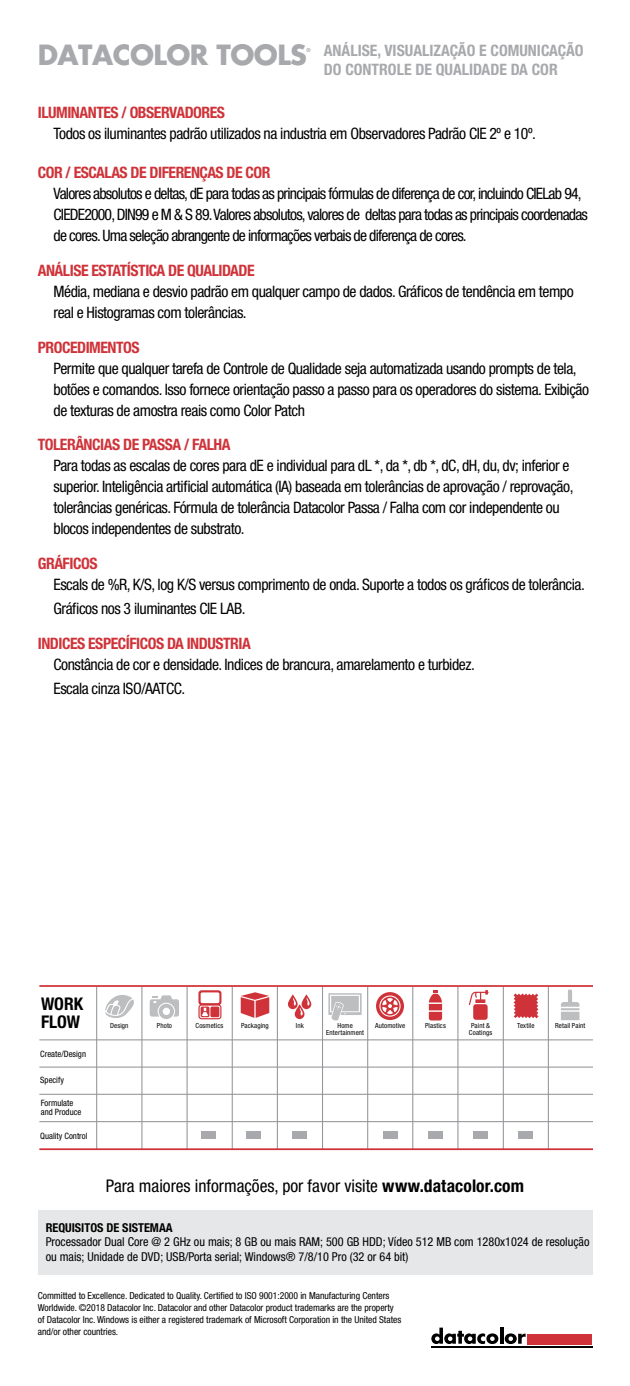
<style>
.page{position:relative;width:630px;height:1386px;background:#fff}
.page>*{position:absolute;margin:0;border:0;box-sizing:border-box;transform-origin:0 0}
.t1{font:condensed 17.5px "Helvetica Neue LT Std";color:#000}
.t2{font:700 condensed 17.5px/17.5px "Helvetica Neue LT Std";color:#000}
.t3{font:condensed 15.75px/21px "Helvetica Neue LT Std";letter-spacing:-.03em;color:#000}
.t4{font:condensed 15.75px/21px "Helvetica Neue LT Std";letter-spacing:-.05em;color:#000}
.t5{font:700 condensed 15.75px "Helvetica Neue LT Std";letter-spacing:-.03em;color:#cf3339}
.t6{font:700 condensed 15.75px/18.4px "Helvetica Neue LT Std";color:#a7a9ac}
.t7{font:condensed 12.25px/14.7px "Helvetica Neue LT Std";color:#000}
.t8{font:700 condensed 12.25px "Helvetica Neue LT Std";color:#000}
.t9{font:condensed 9.62px/12.2px "Helvetica Neue LT Std";letter-spacing:-.005em;color:#000}
.t10{font:condensed 8.75px/8.8px "Helvetica Neue LT Std";color:#000}
.t11{font:condensed 7px/7px "Helvetica Neue LT Std";letter-spacing:.02em;color:#000;text-align:center}
.t12{font:700 5.25px "Futura Std";color:#a7a9ac}
.s1{font-weight:700}
</style>
<div class="page">
<hr style="left:39px;top:1067px;width:554px;height:1px;background:#939598">
<hr style="left:39px;top:1039px;width:554px;height:1px;background:#939598">
<hr style="left:39px;top:1094px;width:554px;height:1px;background:#939598">
<hr style="left:39px;top:1121px;width:554px;height:1px;background:#939598">
<hr style="left:187px;top:987px;width:1px;height:162px;background:#939598">
<hr style="left:141px;top:987px;width:1px;height:162px;background:#939598">
<hr style="left:96px;top:987px;width:1px;height:162px;background:#939598">
<hr style="left:232px;top:987px;width:1px;height:162px;background:#939598">
<hr style="left:277px;top:987px;width:1px;height:162px;background:#939598">
<hr style="left:322px;top:987px;width:1px;height:162px;background:#939598">
<hr style="left:367px;top:987px;width:1px;height:162px;background:#939598">
<hr style="left:412px;top:987px;width:1px;height:162px;background:#939598">
<hr style="left:457px;top:987px;width:1px;height:162px;background:#939598">
<hr style="left:503px;top:987px;width:1px;height:162px;background:#939598">
<hr style="left:548px;top:987px;width:1px;height:162px;background:#939598">
<div style="left:383px;top:1131px;width:14px;height:8px;background:#a7a9ac"></div>
<div style="left:247px;top:1131px;width:14px;height:8px;background:#a7a9ac"></div>
<div style="left:202px;top:1131px;width:14px;height:8px;background:#a7a9ac"></div>
<div style="left:428px;top:1131px;width:15px;height:8px;background:#a7a9ac"></div>
<div style="left:293px;top:1131px;width:14px;height:8px;background:#a7a9ac"></div>
<div style="left:473px;top:1131px;width:15px;height:8px;background:#a7a9ac"></div>
<div style="left:519px;top:1131px;width:14px;height:8px;background:#a7a9ac"></div>
<hr style="left:39px;top:985px;width:554px;height:2px;background:#cf3339">
<svg style="left:514px;top:993px;width:25px;height:25px"></svg>
<svg style="left:469px;top:990px;width:20px;height:30px"></svg>
<svg style="left:561px;top:990px;width:18px;height:30px"></svg>
<svg style="left:241px;top:992px;width:28px;height:26px"></svg>
<svg style="left:150px;top:995px;width:29px;height:24px"></svg>
<svg style="left:376px;top:992px;width:28px;height:28px"></svg>
<svg style="left:105px;top:995px;width:29px;height:23px"></svg>
<svg style="left:288px;top:994px;width:23px;height:25px"></svg>
<svg style="left:328px;top:993px;width:34px;height:28px"></svg>
<svg style="left:429px;top:990px;width:13px;height:31px"></svg>
<svg style="left:198px;top:990px;width:23px;height:29px"></svg>
<div style="left:38px;top:1210px;width:554px;height:65px;background:#e6e7e8"></div>
<hr style="left:39px;top:1148px;width:554px;height:2px;background:#cf3339">
<svg style="left:431px;top:1328px;width:67px;height:16px"></svg>
<hr style="left:500px;top:1328px;width:3px;height:16px;background:#000">
<svg style="left:505px;top:1333px;width:21px;height:11px"></svg>
<div style="left:528px;top:1334px;width:64px;height:11px;background:#cf3339"></div>
<hr style="left:431px;top:1346px;width:161px;height:2px;background:#000">
<p class="t6" style="left:38px;top:41px;width:547px;text-indent:286px">ANÁLISE, VISUALIZAÇÃO E COMUNICAÇÃO<br><sup>DATACOLOR</sup> <sup>TOOLS</sup> DO CONTROLE DE QUALIDADE DA COR</p>
<p class="t12" style="left:306px;top:46px;width:6px">®</p>
<p class="t5" style="left:38px;top:103px;width:189px">ILUMINANTES / OBSERVADORES</p>
<p class="t3" style="left:54px;top:123px;width:484px">Todos os iluminantes padrão utilizados na industria em Observadores Padrão CIE 2º e 10º.</p>
<p class="t5" style="left:38px;top:163px;width:234px">COR / ESCALAS DE DIFERENÇAS DE COR</p>
<p class="t4" style="left:54px;top:183px;width:536px">Valores absolutos e deltas, dE para todas as principais fórmulas de diferença de cor, incluindo CIELab 94,<br>CIEDE2000, DIN99 e M &amp; S 89. Valores absolutos, valores de deltas para todas as principais coordenadas de cores. Uma seleção abrangente de informações verbais de diferença de cores.</p>
<p class="t5" style="left:38px;top:261px;width:218px">ANÁLISE ESTATÍSTICA DE QUALIDADE</p>
<p class="t3" style="left:54px;top:281px;width:522px">Média, mediana e desvio padrão em qualquer campo de dados. Gráficos de tendência em tempo real e Histogramas com tolerâncias.</p>
<p class="t5" style="left:38px;top:338px;width:103px">PROCEDIMENTOS</p>
<p class="t3" style="left:54px;top:357px;width:537px">Permite que qualquer tarefa de Controle de Qualidade seja automatizada usando prompts de tela, botões e comandos. Isso fornece orientação passo a passo para os operadores do sistema. Exibição de texturas de amostra reais como Color Patch</p>
<p class="t5" style="left:38px;top:435px;width:194px">TOLERÂNCIAS DE PASSA / FALHA</p>
<p class="t3" style="left:54px;top:455px;width:521px">Para todas as escalas de cores para dE e individual para dL *, da *, db *, dC, dH, du, dv; inferior e superior. Inteligência artificial automática (IA) baseada em tolerâncias de aprovação / reprovação, tolerâncias genéricas. Fórmula de tolerância Datacolor Passa / Falha com cor independente ou blocos independentes de substrato.</p>
<p class="t5" style="left:38px;top:554px;width:61px">GRÁFICOS</p>
<p class="t3" style="left:54px;top:572px;width:533px;line-height:24.2px">Escals de %R, K/S, log K/S versus comprimento de onda. Suporte a todos os gráficos de tolerância.<br>Gráficos nos 3 iluminantes CIE LAB.</p>
<p class="t5" style="left:38px;top:634px;width:215px">INDICES ESPECÍFICOS DA INDUSTRIA</p>
<p class="t3" style="left:54px;top:652px;width:423px;line-height:24.2px">Constância de cor e densidade. Indices de brancura, amarelamento e turbidez.<br>Escala cinza ISO/AATCC.</p>
<p class="t2" style="left:41px;top:995px;width:44px">WORK<br>FLOW</p>
<p class="t10" style="left:40px;top:1049px;width:47px">Create/Design</p>
<p class="t10" style="left:40px;top:1075px;width:25px">Specify</p>
<p class="t10" style="left:41px;top:1099px;width:42px">Formulate and Produce</p>
<p class="t10" style="left:40px;top:1131px;width:49px">Quality Control</p>
<p class="t11" style="left:110px;top:1022px;width:20px">Design</p>
<p class="t11" style="left:157px;top:1022px;width:17px">Photo</p>
<p class="t11" style="left:195px;top:1022px;width:30px">Cosmetics</p>
<p class="t11" style="left:517px;top:1022px;width:19px">Textile</p>
<p class="t11" style="left:555px;top:1022px;width:32px">Retail Paint</p>
<p class="t11" style="left:241px;top:1022px;width:29px">Packaging</p>
<p class="t11" style="left:296px;top:1022px;width:10px">Ink</p>
<p class="t11" style="left:375px;top:1022px;width:32px">Automotive</p>
<p class="t11" style="left:425px;top:1022px;width:22px">Plastics</p>
<p class="t11" style="left:469px;top:1022px;width:25px">Paint &amp;<br>Coatings</p>
<p class="t11" style="left:326px;top:1022px;width:40px">Home<br>Entertainment</p>
<p class="t1" style="left:106px;top:1175px;width:420px">Para maiores informações, por favor visite <span class="s1">www.datacolor.com</span></p>
<p class="t8" style="left:46px;top:1220px;width:128px">REQUISITOS DE SISTEMAA</p>
<p class="t7" style="left:46px;top:1234px;width:545px">Processador Dual Core @ 2 GHz ou mais; 8 GB ou mais RAM; 500 GB HDD; Vídeo 512 MB com 1280x1024 de resolução ou mais; Unidade de DVD; USB/Porta serial; Windows® 7/8/10 Pro (32 or 64 bit)</p>
<p class="t9" style="left:38px;top:1289px;width:365px">Committed to Excellence. Dedicated to Quality. Certified to ISO 9001:2000 in Manufacturing Centers Worldwide. ©2018 Datacolor Inc. Datacolor and other Datacolor product trademarks are the property of Datacolor Inc. Windows is either a registered trademark of Microsoft Corporation in the United States and/or other countries.</p>
</div>
